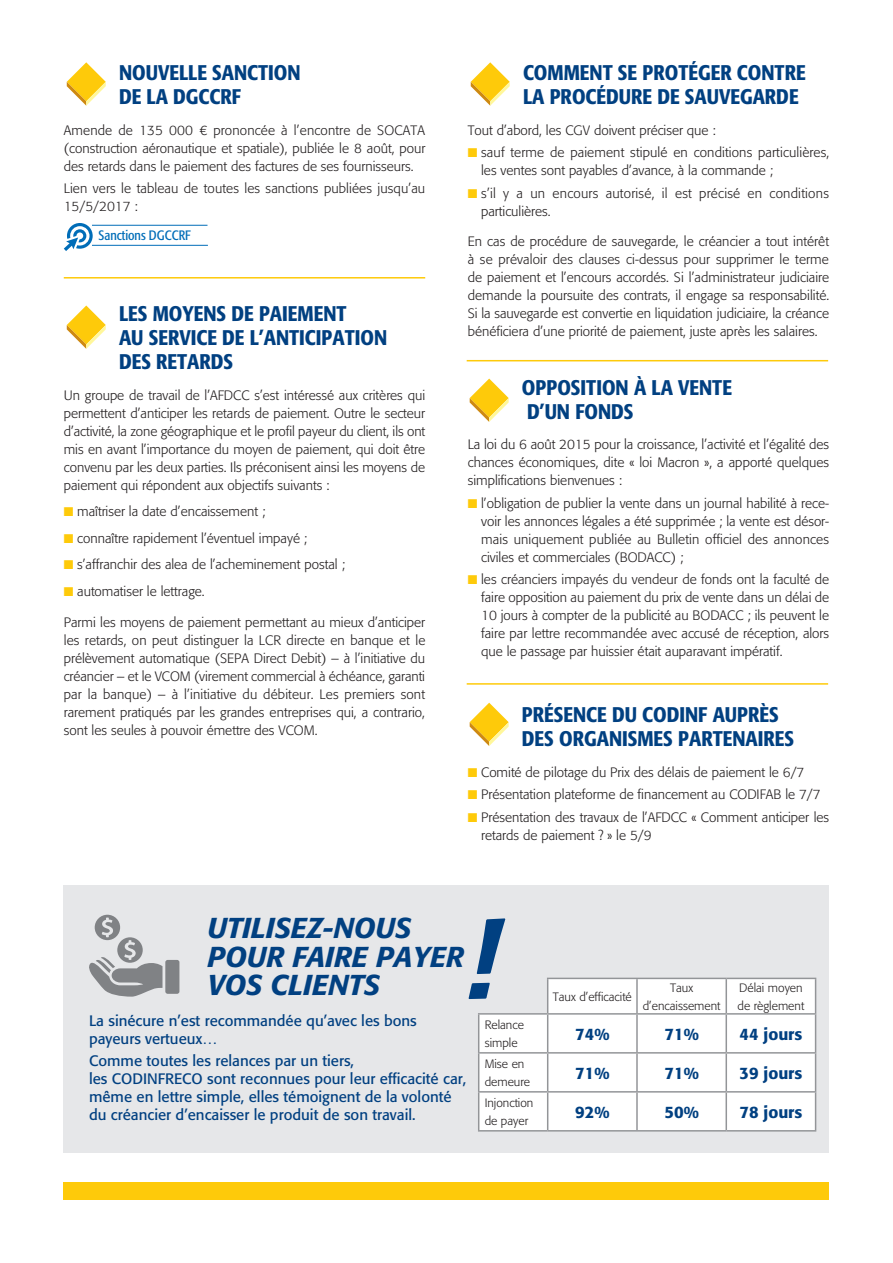
<style>
.page{position:relative;width:893px;height:1263px;background:#fff}
.page>*{position:absolute;margin:0;border:0;box-sizing:border-box;transform-origin:0 0}
.t1{font:italic 500 105px "Formata";color:#014081}
.t2{font:italic 500 28.5px/28.5px "Formata";color:#014081}
.t3{font:500 condensed 21px/24px "Formata";color:#014081}
.t4{font:500 16.5px "Formata";color:#014081}
.t5{font:15px/18px "Formata";color:#014081}
.t6{font:300 13.5px/18px "Formata";color:#231f20;text-align:justify}
.t7{font:condensed 13.5px "Formata";color:#006db8}
.t8{font:300 12px/18px "Formata";color:#231f20}
.s1{color:#feca0a}
</style>
<div class="page">
<div style="left:64px;top:885px;width:765px;height:268px;background:#e6e7e9"></div>
<hr style="left:467px;top:360px;width:361px;height:1px;background:#feca0a">
<hr style="left:467px;top:683px;width:361px;height:2px;background:#feca0a">
<hr style="left:64px;top:277px;width:361px;height:1px;background:#feca0a">
<svg style="left:470px;top:379px;width:39px;height:43px"></svg>
<svg style="left:470px;top:703px;width:39px;height:43px"></svg>
<svg style="left:67px;top:62px;width:39px;height:44px"></svg>
<svg style="left:471px;top:62px;width:39px;height:44px"></svg>
<svg style="left:67px;top:305px;width:39px;height:44px"></svg>
<svg style="left:64px;top:223px;width:29px;height:28px"></svg>
<hr style="left:92px;top:225px;width:115px;height:1px;background:#006db8">
<hr style="left:92px;top:245px;width:116px;height:1px;background:#006db8">
<div style="left:64px;top:1182px;width:765px;height:17px;background:#feca0a"></div>
<svg style="left:479px;top:979px;width:336px;height:151px;background:#fcfcfc"></svg>
<hr style="left:547px;top:978px;width:90px;height:1px;background:#939598">
<hr style="left:547px;top:979px;width:1px;height:34px;background:#939598">
<hr style="left:637px;top:978px;width:89px;height:1px;background:#939598">
<hr style="left:636px;top:979px;width:2px;height:34px;background:#939598">
<hr style="left:726px;top:978px;width:90px;height:1px;background:#939598">
<hr style="left:725px;top:979px;width:2px;height:34px;background:#939598">
<hr style="left:815px;top:979px;width:1px;height:34px;background:#939598">
<hr style="left:478px;top:1013px;width:70px;height:2px;background:#939598">
<hr style="left:478px;top:1015px;width:1px;height:37px;background:#939598">
<hr style="left:548px;top:1013px;width:89px;height:2px;background:#939598">
<hr style="left:547px;top:1015px;width:1px;height:37px;background:#939598">
<hr style="left:637px;top:1013px;width:89px;height:2px;background:#939598">
<hr style="left:636px;top:1015px;width:2px;height:37px;background:#939598">
<hr style="left:726px;top:1013px;width:90px;height:2px;background:#939598">
<hr style="left:725px;top:1015px;width:2px;height:37px;background:#939598">
<hr style="left:815px;top:1015px;width:1px;height:37px;background:#939598">
<hr style="left:478px;top:1052px;width:70px;height:1px;background:#939598">
<hr style="left:478px;top:1053px;width:1px;height:38px;background:#939598">
<hr style="left:548px;top:1052px;width:89px;height:1px;background:#939598">
<hr style="left:547px;top:1053px;width:1px;height:38px;background:#939598">
<hr style="left:637px;top:1052px;width:89px;height:1px;background:#939598">
<hr style="left:636px;top:1053px;width:2px;height:38px;background:#939598">
<hr style="left:726px;top:1052px;width:90px;height:1px;background:#939598">
<hr style="left:725px;top:1053px;width:2px;height:38px;background:#939598">
<hr style="left:815px;top:1053px;width:1px;height:38px;background:#939598">
<hr style="left:478px;top:1091px;width:70px;height:1px;background:#939598">
<hr style="left:478px;top:1092px;width:1px;height:38px;background:#939598">
<hr style="left:548px;top:1091px;width:89px;height:1px;background:#939598">
<hr style="left:547px;top:1092px;width:1px;height:38px;background:#939598">
<hr style="left:637px;top:1091px;width:89px;height:1px;background:#939598">
<hr style="left:636px;top:1092px;width:2px;height:38px;background:#939598">
<hr style="left:726px;top:1091px;width:90px;height:1px;background:#939598">
<hr style="left:725px;top:1092px;width:2px;height:38px;background:#939598">
<hr style="left:815px;top:1092px;width:1px;height:38px;background:#939598">
<hr style="left:478px;top:1130px;width:70px;height:1px;background:#939598">
<hr style="left:548px;top:1130px;width:89px;height:1px;background:#939598">
<hr style="left:637px;top:1130px;width:89px;height:1px;background:#939598">
<hr style="left:726px;top:1130px;width:90px;height:1px;background:#939598">
<svg style="left:89px;top:915px;width:90px;height:82px"></svg>
<h3 class="t3" style="left:119px;top:61px;width:183px">NOUVELLE SANCTION<br>DE LA DGCCRF</h3>
<p class="t6" style="left:64px;top:122px;width:363px">Amende de 135 000 € prononcée à l’encontre de SOCATA (construction aéronautique et spatiale), publiée le 8 août, pour des retards dans le paiement des factures de ses fournisseurs.</p>
<p class="t6" style="left:64px;top:180px;width:363px">Lien vers le tableau de toutes les sanctions publiées jusqu’au<br>15/5/2017 :</p>
<p class="t7" style="left:99px;top:228px;width:94px">Sanctions DGCCRF</p>
<h3 class="t3" style="left:119px;top:302px;width:270px">LES MOYENS DE PAIEMENT<br>AU SERVICE DE L’ANTICIPATION<br>DES RETARDS</h3>
<p class="t6" style="left:64px;top:386px;width:363px">Un groupe de travail de l’AFDCC s’est intéressé aux critères qui permettent d’anticiper les retards de paiement. Outre le secteur d’activité, la zone géographique et le profil payeur du client, ils ont mis en avant l’importance du moyen de paiement, qui doit être convenu par les deux parties. Ils préconisent ainsi les moyens de paiement qui répondent aux objectifs suivants :</p>
<p class="t6" style="left:64px;top:503px;width:203px"><span class="s1">■</span> maîtriser la date d’encaissement ;</p>
<p class="t6" style="left:64px;top:529px;width:245px"><span class="s1">■</span> connaître rapidement l’éventuel impayé ;</p>
<p class="t6" style="left:64px;top:556px;width:283px"><span class="s1">■</span> s’affranchir des alea de l’acheminement postal ;</p>
<p class="t6" style="left:64px;top:582px;width:142px"><span class="s1">■</span> automatiser le lettrage.</p>
<p class="t6" style="left:64px;top:613px;width:363px">Parmi les moyens de paiement permettant au mieux d’anticiper les retards, on peut distinguer la LCR directe en banque et le prélèvement automatique (SEPA Direct Debit) – à l’initiative du créancier – et le VCOM (virement commercial à échéance, garanti par la banque) – à l’initiative du débiteur. Les premiers sont rarement pratiqués par les grandes entreprises qui, a contrario, sont les seules à pouvoir émettre des VCOM.</p>
<h3 class="t3" style="left:523px;top:61px;width:284px">COMMENT SE PROTÉGER CONTRE<br>LA PROCÉDURE DE SAUVEGARDE</h3>
<p class="t6" style="left:468px;top:122px;width:250px">Tout d’abord, les CGV doivent préciser que :</p>
<p class="t6" style="left:481px;top:144px;width:350px;text-indent:-13px"><span class="s1">■</span> sauf terme de paiement stipulé en conditions particulières, les ventes sont payables d’avance, à la commande ;</p>
<p class="t6" style="left:481px;top:184px;width:349px;text-indent:-13px"><span class="s1">■</span> s’il y a un encours autorisé, il est précisé en conditions particulières.</p>
<p class="t6" style="left:468px;top:233px;width:363px">En cas de procédure de sauvegarde, le créancier a tout intérêt à se prévaloir des clauses ci-dessus pour supprimer le terme de paiement et l’encours accordés. Si l’administrateur judiciaire demande la poursuite des contrats, il engage sa responsabilité.<br>Si la sauvegarde est convertie en liquidation judiciaire, la créance bénéficiera d’une priorité de paiement, juste après les salaires.</p>
<h3 class="t3" style="left:522px;top:375px;width:211px">OPPOSITION À LA VENTE<br>D’UN FONDS</h3>
<p class="t6" style="left:468px;top:436px;width:363px">La loi du 6 août 2015 pour la croissance, l’activité et l’égalité des chances économiques, dite « loi Macron », a apporté quelques simplifications bienvenues :</p>
<p class="t6" style="left:481px;top:494px;width:349px;text-indent:-13px"><span class="s1">■</span> l’obligation de publier la vente dans un journal habilité à rece&shy;voir les annonces légales a été supprimée ; la vente est désor&shy;mais uniquement publiée au Bulletin officiel des annonces civiles et commerciales (BODACC) ;</p>
<p class="t6" style="left:481px;top:570px;width:349px;text-indent:-13px"><span class="s1">■</span> les créanciers impayés du vendeur de fonds ont la faculté de faire opposition au paiement du prix de vente dans un délai de 10 jours à compter de la publicité au BODACC ; ils peuvent le faire par lettre recommandée avec accusé de réception, alors que le passage par huissier était auparavant impératif.</p>
<h3 class="t3" style="left:522px;top:703px;width:274px">PRÉSENCE DU CODINF AUPRÈS<br>DES ORGANISMES PARTENAIRES</h3>
<p class="t6" style="left:468px;top:763px;width:338px"><span class="s1">■</span> Comité de pilotage du Prix des délais de paiement le 6/7</p>
<p class="t6" style="left:468px;top:786px;width:354px"><span class="s1">■</span> Présentation plateforme de financement au CODIFAB le 7/7</p>
<p class="t6" style="left:481px;top:808px;width:350px;text-indent:-13px"><span class="s1">■</span> Présentation des travaux de l’AFDCC « Comment anticiper les retards de paiement ? » le 5/9</p>
<h2 class="t2" style="left:208px;top:914px;width:258px">UTILISEZ-NOUS<br>POUR FAIRE PAYER<br>VOS CLIENTS</h2>
<p class="t5" style="left:89px;top:1011px;width:329px">La sinécure n’est recommandée qu’avec les bons payeurs vertueux…</p>
<p class="t5" style="left:89px;top:1052px;width:379px">Comme toutes les relances par un tiers,<br>les CODINFRECO sont reconnues pour leur efficacité car, même en lettre simple, elles témoignent de la volonté du créancier d’encaisser le produit de son travail.</p>
<h1 class="t1" style="left:467px;top:897px;width:32px">!</h1>
<p class="t8" style="left:553px;top:987px;width:81px">Taux d’efficacité</p>
<p class="t8" style="left:643px;top:978px;width:79px;text-align:center">Taux d’encaissement</p>
<p class="t8" style="left:737px;top:978px;width:68px">Délai moyen de règlement</p>
<p class="t8" style="left:485px;top:1016px;width:41px">Relance simple</p>
<p class="t4" style="left:575px;top:1024px;width:36px">74%</p>
<p class="t4" style="left:664px;top:1024px;width:36px">71%</p>
<p class="t4" style="left:739px;top:1024px;width:64px">44 jours</p>
<p class="t8" style="left:485px;top:1055px;width:47px">Mise en demeure</p>
<p class="t4" style="left:575px;top:1063px;width:36px">71%</p>
<p class="t4" style="left:664px;top:1063px;width:36px">71%</p>
<p class="t4" style="left:739px;top:1063px;width:64px">39 jours</p>
<p class="t8" style="left:485px;top:1094px;width:50px">Injonction de payer</p>
<p class="t4" style="left:575px;top:1102px;width:36px">92%</p>
<p class="t4" style="left:664px;top:1102px;width:36px">50%</p>
<p class="t4" style="left:739px;top:1102px;width:64px">78 jours</p>
</div>
